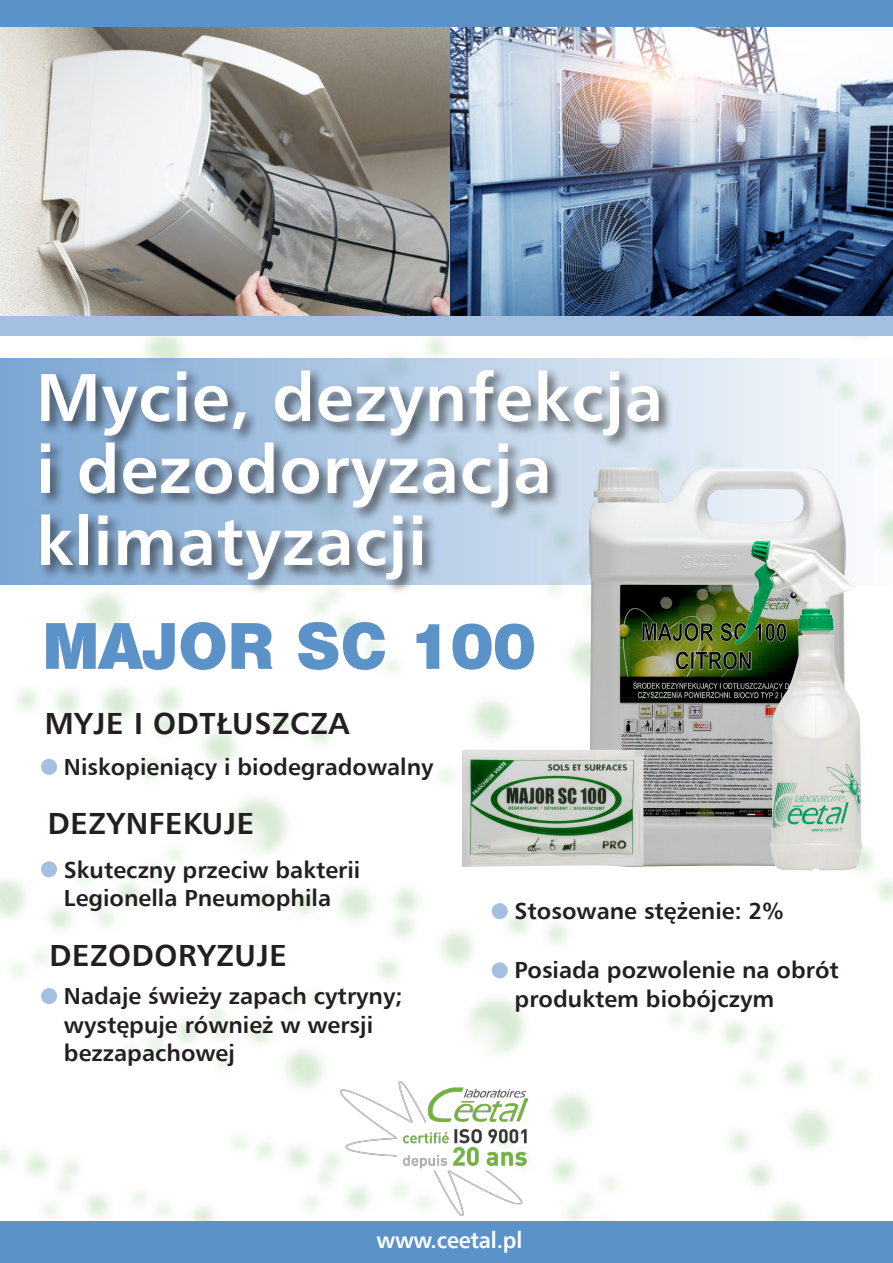
<style>
.page{position:relative;width:893px;height:1263px;background:#fff}
.page>*{position:absolute;margin:0;border:0;box-sizing:border-box;transform-origin:0 0}
.t1{font:700 67.5px/72px "Humnst 777 EU";letter-spacing:.01em;color:#fff}
.t2{font:58.5px "Swis 721 Blk 2 EU";color:#5b93c8}
.t3{font:700 30.6px "Humnst 777 EU";letter-spacing:.02em;color:#231f20}
.t4{font:700 23.25px/28.5px "Humnst 777 EU";color:#231f20}
.t5{font:700 22.95px "Humnst 777 EU";letter-spacing:-.01em;color:#fff;scale:.94 1}
</style>
<div class="page">
<img style="left:0;top:336px;width:893px;height:885px">
<img style="left:0;top:26px;width:450px;height:291px">
<img style="left:450px;top:26px;width:443px;height:291px">
<div style="left:0;top:1221px;width:893px;height:42px;background:#5b93c8"></div>
<div style="left:0;top:0;width:893px;height:26px;background:#5b93c8"></div>
<div style="left:0;top:358px;width:893px;height:227px;background:linear-gradient(to right,#7aa5d2,#fafbfc)"></div>
<div style="left:38px;top:367px;width:636px;height:227px;background:#231f20;opacity:.65"></div>
<img style="left:507px;top:450px;width:377px;height:427px">
<img style="left:705px;top:487px;width:172px;height:412px">
<img style="left:433px;top:738px;width:237px;height:142px">
<div style="left:0;top:317px;width:893px;height:19px;background:#a5bfe0"></div>
<div style="left:41px;top:759px;width:16px;height:16px;background:#a5bfe0;border-radius:50%"></div>
<div style="left:41px;top:861px;width:16px;height:16px;background:#a5bfe0;border-radius:50%"></div>
<div style="left:41px;top:988px;width:16px;height:16px;background:#a5bfe0;border-radius:50%"></div>
<div style="left:492px;top:903px;width:16px;height:16px;background:#a5bfe0;border-radius:50%"></div>
<div style="left:492px;top:962px;width:16px;height:16px;background:#a5bfe0;border-radius:50%"></div>
<img style="left:341px;top:1081px;width:186px;height:134px">
<p class="t1" style="left:36px;top:361px;width:629px">Mycie, dezynfekcja i dezodoryzacja klimatyzacji</p>
<p class="t2" style="left:42px;top:606px;width:495px">MAJOR SC 100</p>
<p class="t3" style="left:45px;top:704px;width:306px">MYJE I ODTŁUSZCZA</p>
<p class="t4" style="left:64px;top:752px;width:371px">Niskopieniący i biodegradowalny</p>
<p class="t3" style="left:48px;top:804px;width:208px">DEZYNFEKUJE</p>
<p class="t4" style="left:64px;top:855px;width:298px">Skuteczny przeciw bakterii<br>Legionella Pneumophila</p>
<p class="t3" style="left:50px;top:936px;width:239px">DEZODORYZUJE</p>
<p class="t4" style="left:64px;top:981px;width:340px">Nadaje świeży zapach cytryny; występuje również w wersji bezzapachowej</p>
<p class="t4" style="left:515px;top:896px;width:270px">Stosowane stężenie: 2%</p>
<p class="t4" style="left:515px;top:956px;width:326px">Posiada pozwolenie na obrót produktem biobójczym</p>
<p class="t5" style="left:377px;top:1226px;width:157px">www.ceetal.pl</p>
</div>
